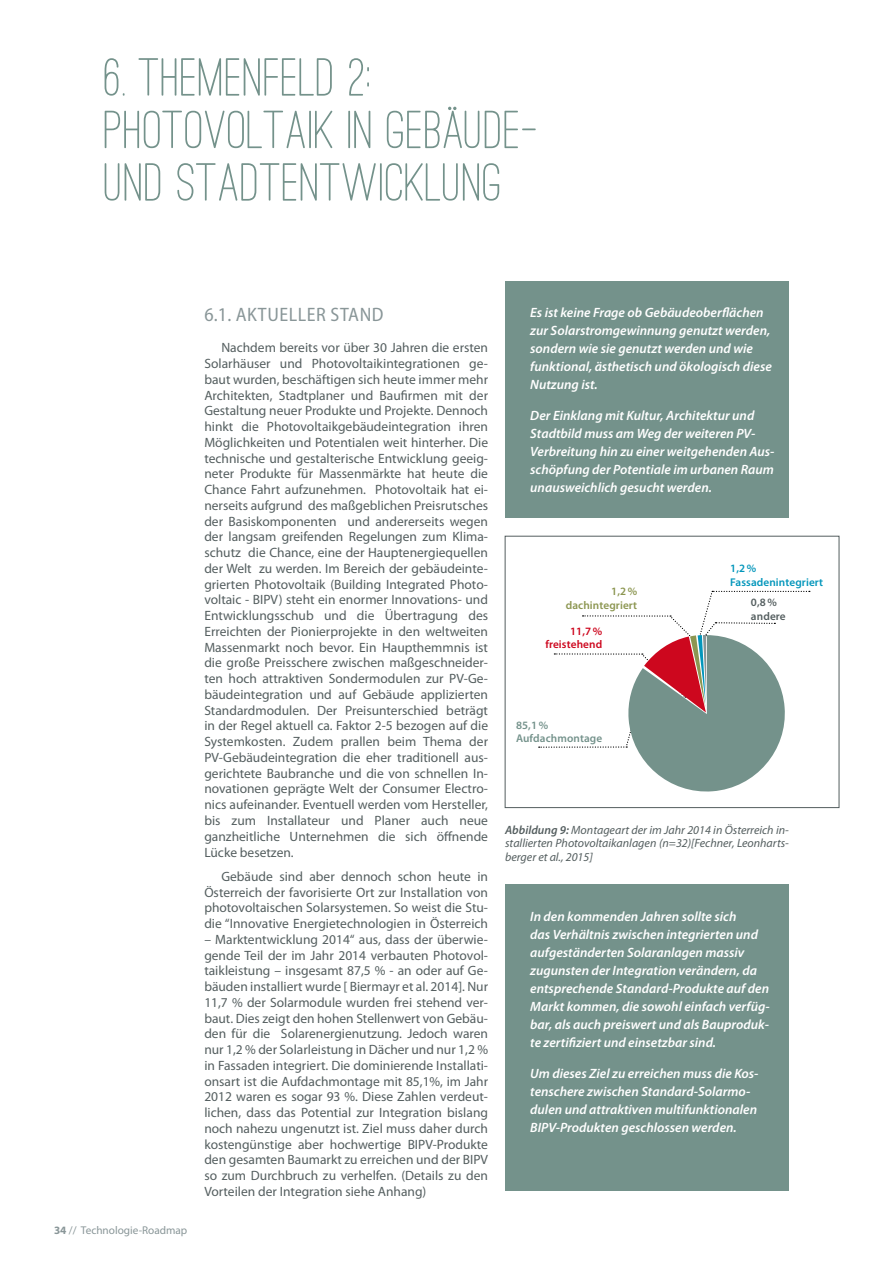
<style>
.page{position:relative;width:893px;height:1263px;background:#fff}
.page>*{position:absolute;margin:0;border:0;box-sizing:border-box;transform-origin:0 0}
.t1{font:500 55.5px/52.5px "Ostrich Sans Rounded";letter-spacing:.01em;color:#74928b}
.t2{font:semi-condensed 19.5px "Myriad Pro";color:#899698}
.t3{font:13.5px/15.8px "Myriad Pro";color:#545e5f;text-align:justify}
.t4{font:italic 600 13.5px/18px "Myriad Pro";color:#fff}
.t5{font:italic 12px/13.5px "Myriad Pro";color:#545e5f;text-align:justify}
.t6{font:11.25px "Myriad Pro";color:#899698}
.t7{font:600 11.25px/13.5px "Myriad Pro";letter-spacing:.01em;color:#0396bb}
.t8{font:600 11.25px/13.5px "Myriad Pro";letter-spacing:.01em;color:#74928b}
.t9{font:600 11.25px/13.5px "Myriad Pro";letter-spacing:.01em;color:#8c9651;text-align:right}
.t10{font:600 11.25px/13.5px "Myriad Pro";letter-spacing:.01em;color:#cd071e;text-align:right}
.t11{font:600 11.25px/13.5px "Myriad Pro";letter-spacing:.01em;color:#545e5f}
.s1{font-weight:700}
.s2{font-weight:600}
</style>
<div class="page">
<svg style="left:444px;top:107px;width:18px;height:41px"></svg>
<div style="left:505px;top:281px;width:284px;height:236px;background:#74928b"></div>
<div style="left:505px;top:884px;width:284px;height:307px;background:#74928b"></div>
<div style="left:505px;top:536px;width:334px;height:272px;background:#fff;border:1px solid #545e5f"></div>
<svg style="left:539px;top:591px;width:271px;height:201px"></svg>
<h1 class="t1" style="left:104px;top:50px;width:436px">6. THEMENFELD 2:<br>PHOTOVOLTAIK IN GEB UDE-<br>UND STADTENTWICKLUNG</h1>
<p class="t6" style="left:54px;top:1223px;width:135px"><span class="s1">34</span> // Technologie-Roadmap</p>
<h2 class="t2" style="left:204px;top:304px;width:54px">6.1. AKTUELLE</h2>
<h2 class="t2" style="left:316px;top:304px;width:26px">R STAN</h2>
<h2 class="t2" style="left:372px;top:304px;width:13px">D</h2>
<p class="t3" style="left:204px;top:340px;width:285px;text-indent:17px">Nachdem bereits vor über 30 Jahren die ersten Solarhäuser und Photovoltaikintegrationen ge&shy;baut wurden, beschäftigen sich heute immer mehr Architekten, Stadtplaner und Baufirmen mit der Gestaltung neuer Produkte und Projekte. Dennoch hinkt die Photovoltaikgebäudeintegration ihren Möglichkeiten und Potentialen weit hinterher. Die technische und gestalterische Entwicklung geeig&shy;neter Produkte für Massenmärkte hat heute die Chance Fahrt aufzunehmen. Photovoltaik hat ei&shy;nerseits aufgrund des maßgeblichen Preisrutsches der Basiskomponenten und andererseits wegen der langsam greifenden Regelungen zum Klima&shy;schutz die Chance, eine der Hauptenergiequellen der Welt zu werden. Im Bereich der gebäudeinte&shy;grierten Photovoltaik (Building Integrated Photo&shy;voltaic - BIPV) steht ein enormer Innovations- und Entwicklungsschub und die Übertragung des Erreichten der Pionierprojekte in den weltweiten Massenmarkt noch bevor. Ein Haupthemmnis ist die große Preisschere zwischen maßgeschneider&shy;ten hoch attraktiven Sondermodulen zur PV-Ge&shy;bäudeintegration und auf Gebäude applizierten Standardmodulen. Der Preisunterschied beträgt in der Regel aktuell ca. Faktor 2-5 bezogen auf die Systemkosten. Zudem prallen beim Thema der PV-Gebäudeintegration die eher traditionell aus&shy;gerichtete Baubranche und die von schnellen In&shy;novationen geprägte Welt der Consumer Electro&shy;nics aufeinander. Eventuell werden vom Hersteller, bis zum Installateur und Planer auch neue ganzheitliche Unternehmen die sich öffnende Lücke besetzen.</p>
<p class="t3" style="left:204px;top:868px;width:285px;text-indent:17px">Gebäude sind aber dennoch schon heute in Österreich der favorisierte Ort zur Installation von photovoltaischen Solarsystemen. So weist die Stu&shy;die “Innovative Energietechnologien in Österreich</p>
<p class="t3" style="left:204px;top:931px;width:285px">– Marktentwicklung 2014“ aus, dass der überwie&shy;gende Teil der im Jahr 2014 verbauten Photovol&shy;taikleistung – insgesamt 87,5 % - an oder auf Ge&shy;bäuden installiert wurde [ Biermayr et al. 2014]. Nur 11,7 % der Solarmodule wurden frei stehend ver&shy;baut. Dies zeigt den hohen Stellenwert von Gebäu&shy;den für die Solarenergienutzung. Jedoch waren nur 1,2 % der Solarleistung in Dächer und nur 1,2 % in Fassaden integriert. Die dominierende Installati&shy;onsart ist die Aufdachmontage mit 85,1%, im Jahr 2012 waren es sogar 93 %. Diese Zahlen verdeut&shy;lichen, dass das Potential zur Integration bislang noch nahezu ungenutzt ist. Ziel muss daher durch kostengünstige aber hochwertige BIPV-Produkte den gesamten Baumarkt zu erreichen und der BIPV so zum Durchbruch zu verhelfen. (Details zu den Vorteilen der Integration siehe Anhang)</p>
<p class="t4" style="left:530px;top:303px;width:243px">Es ist keine Frage ob Gebäudeoberflächen zur Solarstromgewinnung genutzt werden, sondern wie sie genutzt werden und wie funktional, ästhetisch und ökologisch diese Nutzung ist.</p>
<p class="t4" style="left:530px;top:406px;width:246px">Der Einklang mit Kultur, Architektur und Stadtbild muss am Weg der weiteren PV-Verbreitung hin zu einer weitgehenden Aus&shy;schöpfung der Potentiale im urbanen Raum unausweichlich gesucht werden.</p>
<p class="t9" style="left:566px;top:585px;width:73px">1,2 % dachintegriert</p>
<p class="t10" style="left:545px;top:624px;width:58px">11,7 % freistehend</p>
<p class="t8" style="left:516px;top:718px;width:88px">85,1 %<br>Aufdachmontage</p>
<p class="t7" style="left:730px;top:561px;width:95px">1,2 %<br>Fassadenintegriert</p>
<p class="t11" style="left:751px;top:595px;width:36px">0,8 % andere</p>
<p class="t5" style="left:505px;top:822px;width:285px"><span class="s2">Abbildung 9:</span> Montageart der im Jahr 2014 in Österreich in&shy;stallierten Photovoltaikanlagen (n=32)[Fechner, Leonharts&shy;berger et al., 2015]</p>
<p class="t4" style="left:530px;top:907px;width:241px">In den kommenden Jahren sollte sich<br>das Verhältnis zwischen integrierten und aufgeständerten Solaranlagen massiv zugunsten der Integration verändern, da entsprechende Standard-Produkte auf den Markt kommen, die sowohl einfach verfüg&shy;bar, als auch preiswert und als Bauproduk&shy;te zertifiziert und einsetzbar sind.</p>
<p class="t4" style="left:530px;top:1064px;width:230px">Um dieses Ziel zu erreichen muss die Kos&shy;tenschere zwischen Standard-Solarmo&shy;dulen und attraktiven multifunktionalen BIPV-Produkten geschlossen werden.</p>
</div>
